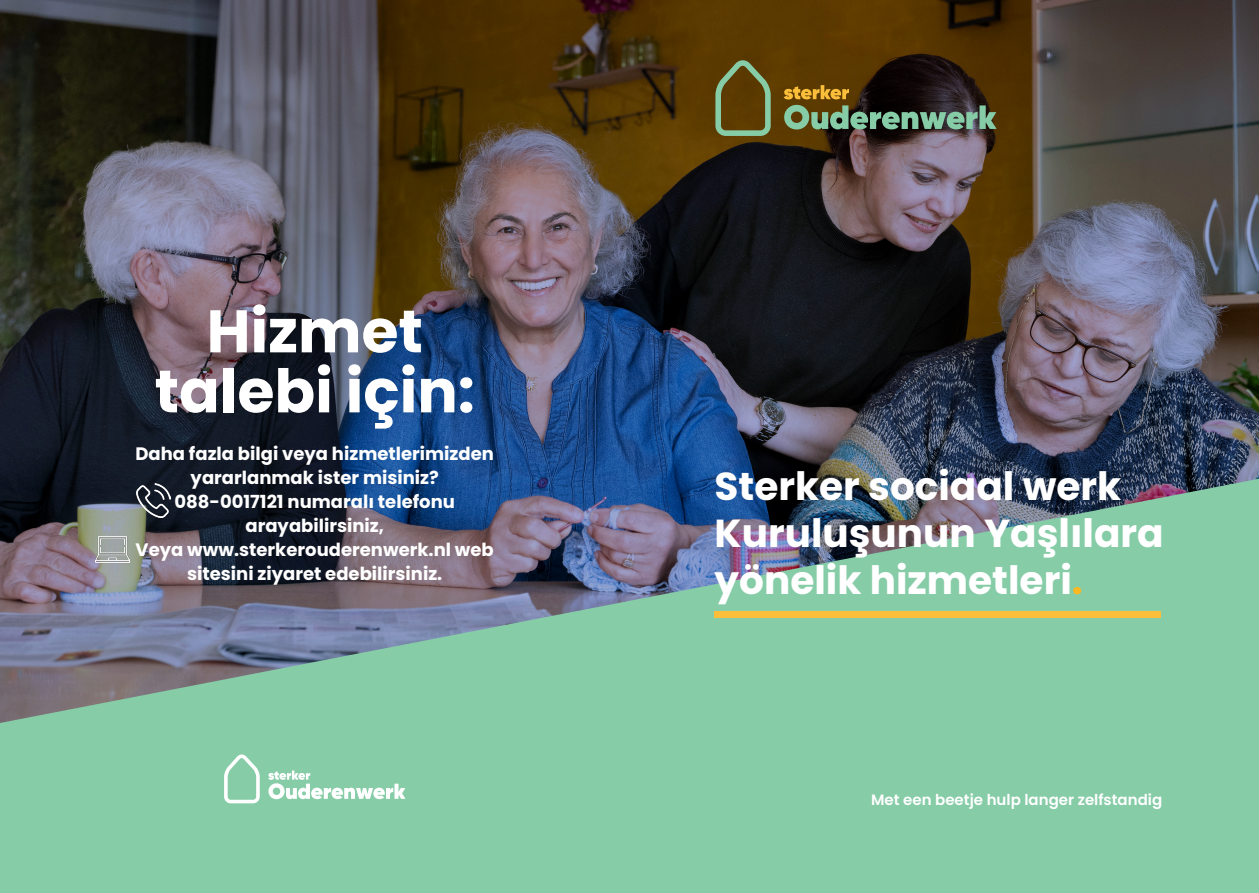
<style>
.page{position:relative;width:1259px;height:893px;background:#fff}
.page>*{position:absolute;margin:0;border:0;box-sizing:border-box;transform-origin:0 0}
.Titel{font:700 60px/60px "Poppins";color:#fff;text-align:center}
.t1{font:700 39px/46.8px "Poppins";color:#fff}
.Intro_tekst{font:700 18px/24px "Poppins";color:#fff;text-align:center}
.t2{font:600 15px "Poppins";color:#fff}
.s1{color:#fcb821}
</style>
<div class="page">
<img style="left:0;top:0;width:1259px;height:479px">
<svg style="left:0;top:479px;width:1259px;height:414px;background:#78aa97"></svg>
<svg style="left:715px;top:60px;width:55px;height:76px;background:#66612c"></svg>
<svg style="left:783px;top:85px;width:66px;height:14px"></svg>
<svg style="left:784px;top:105px;width:212px;height:24px;background:#5b795f"></svg>
<div style="left:714px;top:611px;width:447px;height:7px;background:#fabe3b"></div>
<svg style="left:224px;top:754px;width:36px;height:49px"></svg>
<svg style="left:268px;top:770px;width:137px;height:29px"></svg>
<img style="left:95px;top:532px;width:35px;height:35px">
<img style="left:136px;top:483px;width:34px;height:34px">
<p class="Titel" style="left:155px;top:302px;width:322px">Hizmet talebi için:</p>
<p class="Intro_tekst" style="left:135px;top:442px;width:360px">Daha fazla bilgi veya hizmetlerimizden yararlanmak ister misiniz?</p>
<p class="Intro_tekst" style="left:174px;top:490px;width:282px">088-0017121 numaralı telefonu arayabilirsiniz,</p>
<p class="Intro_tekst" style="left:136px;top:538px;width:360px">Veya www.sterkerouderenwerk.nl web sitesini ziyaret edebilirsiniz.</p>
<p class="t1" style="left:714px;top:463px;width:451px">Sterker sociaal werk<br>Kuruluşunun Yaşlılara yönelik hizmetleri<span class="s1">.</span></p>
<p class="t2" style="left:871px;top:791px;width:293px">Met een beetje hulp langer zelfstandig</p>
</div>
